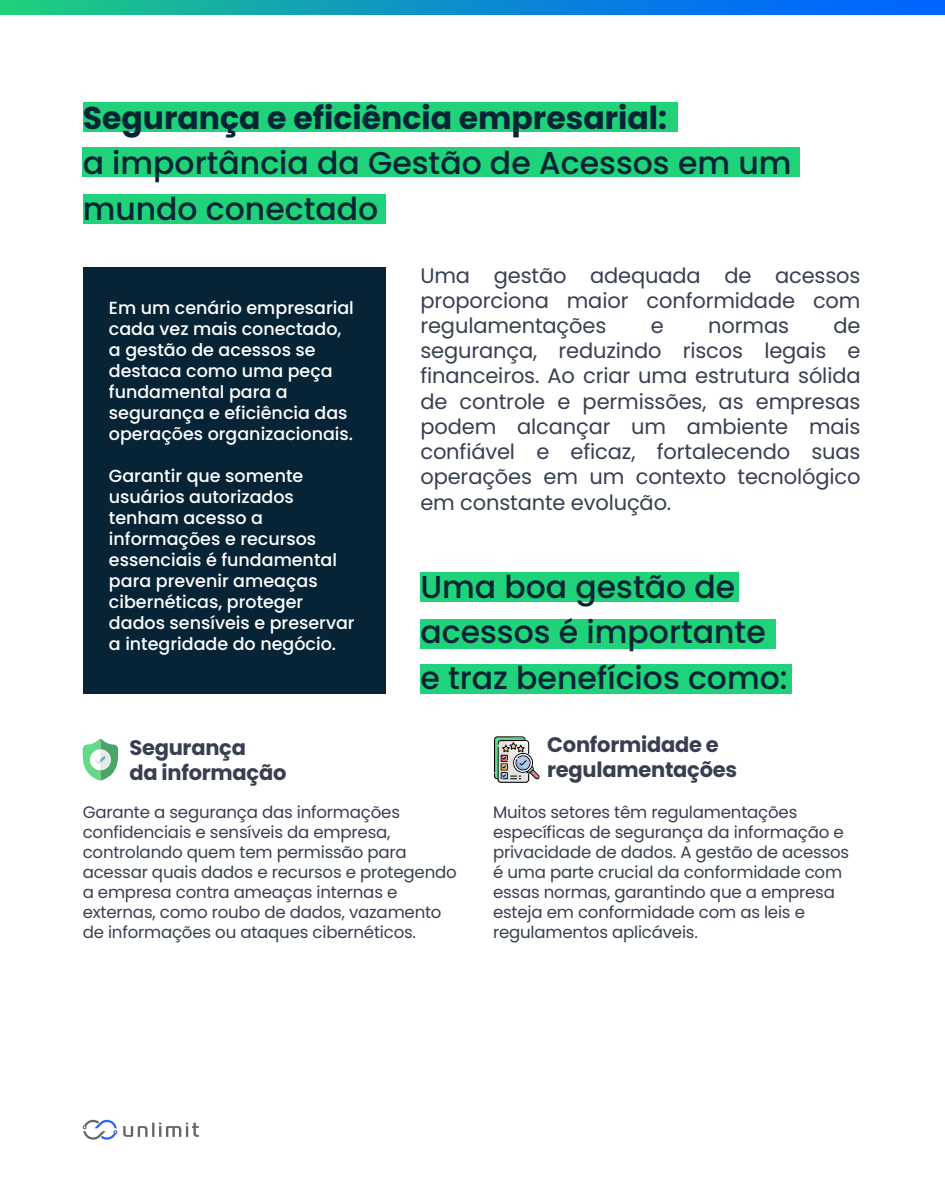
<style>
.page{position:relative;width:945px;height:1182px;background:#fff}
.page>*{position:absolute;margin:0;border:0;box-sizing:border-box;transform-origin:0 0}
.t1{font:500 31.5px/45.5px "Poppins";color:#062436}
.t2{font:700 31.5px "Poppins";color:#062436}
.t3{font:21px/25.2px "Poppins";letter-spacing:-.005em;color:#373f51;text-align:justify}
.t4{font:700 21px/25.2px "Poppins";letter-spacing:-.01em;color:#373f51}
.t5{font:500 17.5px/21px "Poppins";color:#fff}
.t6{font:16.62px/19.9px "Poppins";letter-spacing:-.01em;color:#373f51}
</style>
<div class="page">
<svg style="left:0;top:0;width:945px;height:15px;background:#0c91c8"></svg>
<div style="left:83px;top:102px;width:595px;height:30px;background:#20d279"></div>
<div style="left:83px;top:147px;width:717px;height:30px;background:#20d279"></div>
<div style="left:83px;top:194px;width:302px;height:30px;background:#20d279"></div>
<div style="left:83px;top:267px;width:302px;height:426px;background:#062436"></div>
<svg style="left:83px;top:739px;width:35px;height:41px"></svg>
<svg style="left:494px;top:736px;width:46px;height:46px"></svg>
<svg style="left:123px;top:1122px;width:76px;height:14px"></svg>
<svg style="left:83px;top:1119px;width:34px;height:20px"></svg>
<div style="left:420px;top:571px;width:319px;height:30px;background:#20d279"></div>
<div style="left:420px;top:663px;width:372px;height:30px;background:#20d279"></div>
<div style="left:420px;top:619px;width:356px;height:29px;background:#20d279"></div>
<h1 class="t2" style="left:83px;top:99px;width:586px">Segurança e eficiência empresarial:</h1>
<h1 class="t1" style="left:83px;top:141px;width:710px">a importância da Gestão de Acessos em um mundo conectado</h1>
<p class="t5" style="left:109px;top:297px;width:246px">Em um cenário empresarial cada vez mais conectado, a gestão de acessos se destaca como uma peça fundamental para a segurança e eficiência das operações organizacionais.</p>
<p class="t5" style="left:109px;top:465px;width:247px">Garantir que somente usuários autorizados tenham acesso a informações e recursos essenciais é fundamental para prevenir ameaças cibernéticas, proteger dados sensíveis e preservar a integridade do negócio.</p>
<p class="t3" style="left:420px;top:263px;width:442px">Uma gestão adequada de acessos proporciona maior conformidade com regulamentações</p>
<p class="t3" style="left:420px;top:313px;width:442px;text-indent:413px">de segurança, reduzindo riscos legais e financeiros. Ao criar uma estrutura sólida de controle e permissões, as empresas podem alcançar um ambiente mais confiável e eficaz, fortalecendo suas operações em um contexto tecnológico em constante evolução.</p>
<p class="t3" style="left:651px;top:313px;width:15px">e</p>
<p class="t3" style="left:708px;top:313px;width:82px">normas</p>
<h1 class="t1" style="left:420px;top:564px;width:369px">Uma boa gestão de acessos é importante e traz benefícios como:</h1>
<p class="t4" style="left:129px;top:735px;width:159px">Segurança<br>da informação</p>
<p class="t4" style="left:547px;top:732px;width:192px">Conformidade e regulamentações</p>
<p class="t6" style="left:83px;top:802px;width:376px">Garante a segurança das informações confidenciais e sensíveis da empresa, controlando quem tem permissão para acessar quais dados e recursos e protegendo a empresa contra ameaças internas e externas, como roubo de dados, vazamento de informações ou ataques cibernéticos.</p>
<p class="t6" style="left:493px;top:802px;width:358px">Muitos setores têm regulamentações específicas de segurança da informação e privacidade de dados. A gestão de acessos é uma parte crucial da conformidade com essas normas, garantindo que a empresa esteja em conformidade com as leis e regulamentos aplicáveis.</p>
</div>
